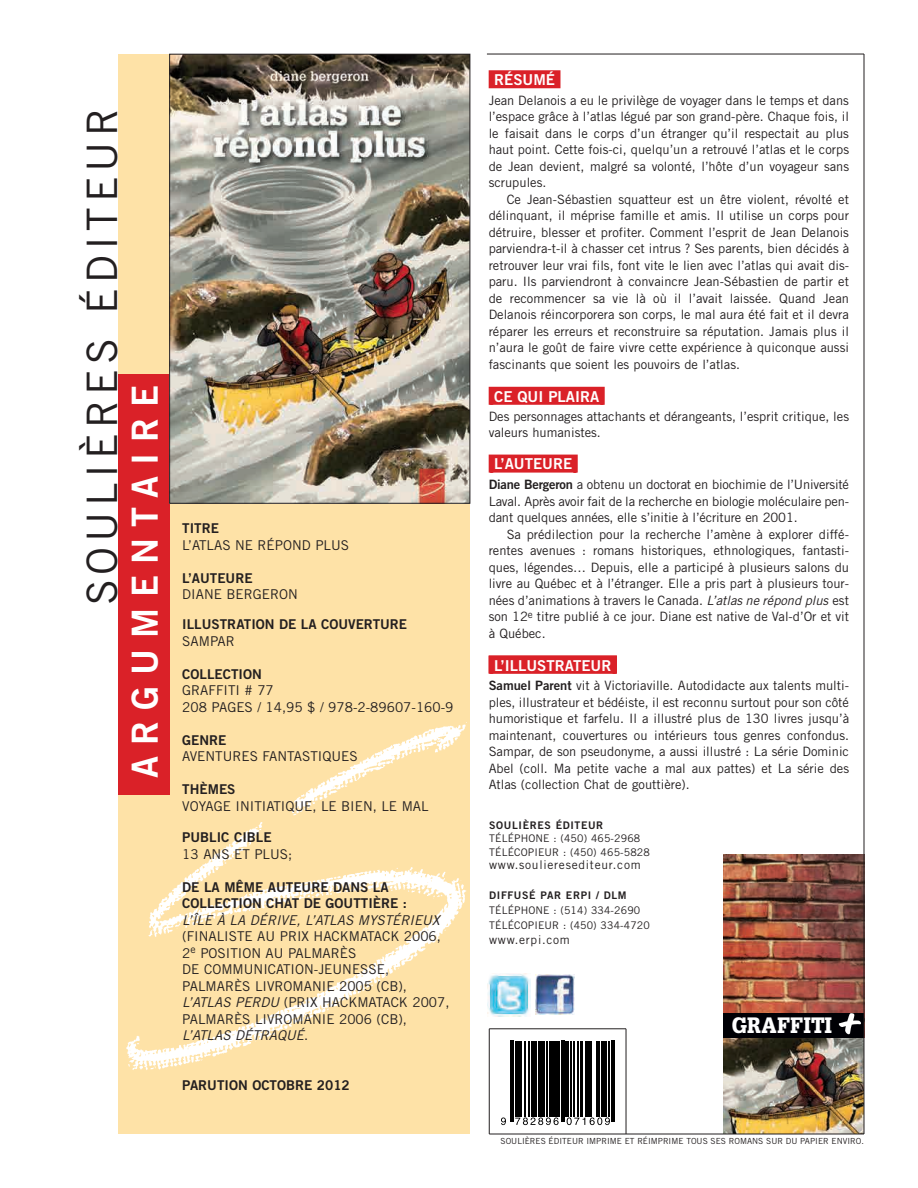
<style>
.page{position:relative;width:918px;height:1188px;background:#fff}
.page>*{position:absolute;margin:0;border:0;box-sizing:border-box;transform-origin:0 0}
.t1{font:64.05px "Willowbank";color:#fff}
.t2{font:42px "Trade Gothic";letter-spacing:.12em;color:#231f20}
.t3{font:36px "Trade Gothic Bold Two";letter-spacing:.305em;color:#fff}
.t4{font:900 21.75px "Glypha";letter-spacing:.01em;color:#fff;scale:.9 1}
.t5{font:15px "Trade Gothic Bold Two";color:#fff}
.t6{font:13.5px/16.5px "Trade Gothic";color:#231f20}
.t7{font:13.5px/16.5px "Trade Gothic Bold Two";color:#231f20}
.t8{font:italic 13.5px "Trade Gothic";color:#231f20}
.t9{font:12.9px/16.5px "Trade Gothic";color:#231f20;text-align:justify}
.t10{font:12px "Trade Gothic";letter-spacing:.06em;color:#231f20}
.t11{font:10.5px/13.5px "Trade Gothic";letter-spacing:.01em;color:#231f20}
.t12{font:10.5px "Trade Gothic Bold Two";letter-spacing:.06em;color:#231f20}
.t13{font:8.4px "Trade Gothic";color:#231f20}
.s1{font-style:italic}
.s2{font-family:"Trade Gothic Bold Two"}
</style>
<div class="page">
<img style="left:723px;top:1038px;width:141px;height:96px">
<svg style="left:503px;top:1040px;width:112px;height:86px"></svg>
<svg style="left:501px;top:1117px;width:5px;height:8px"></svg>
<hr style="left:511px;top:1041px;width:1px;height:81px;background:#000">
<hr style="left:513px;top:1041px;width:1px;height:81px;background:#000">
<hr style="left:515px;top:1041px;width:3px;height:75px;background:#000">
<hr style="left:519px;top:1041px;width:3px;height:75px;background:#000">
<hr style="left:525px;top:1041px;width:1px;height:75px;background:#000">
<hr style="left:528px;top:1041px;width:1px;height:75px;background:#000">
<hr style="left:531px;top:1041px;width:3px;height:75px;background:#000">
<hr style="left:535px;top:1041px;width:2px;height:75px;background:#000">
<hr style="left:538px;top:1041px;width:2px;height:75px;background:#000">
<hr style="left:541px;top:1041px;width:4px;height:75px;background:#000">
<hr style="left:547px;top:1041px;width:1px;height:75px;background:#000">
<hr style="left:549px;top:1041px;width:3px;height:75px;background:#000">
<svg style="left:515px;top:1117px;width:44px;height:8px"></svg>
<hr style="left:553px;top:1041px;width:1px;height:75px;background:#000">
<hr style="left:556px;top:1041px;width:4px;height:75px;background:#000">
<hr style="left:561px;top:1041px;width:1px;height:81px;background:#000">
<hr style="left:563px;top:1041px;width:1px;height:81px;background:#000">
<hr style="left:565px;top:1041px;width:4px;height:75px;background:#000">
<hr style="left:571px;top:1041px;width:1px;height:75px;background:#000">
<hr style="left:573px;top:1041px;width:1px;height:75px;background:#000">
<hr style="left:577px;top:1041px;width:1px;height:75px;background:#000">
<hr style="left:581px;top:1041px;width:2px;height:75px;background:#000">
<hr style="left:585px;top:1041px;width:2px;height:75px;background:#000">
<hr style="left:588px;top:1041px;width:1px;height:75px;background:#000">
<hr style="left:590px;top:1041px;width:2px;height:75px;background:#000">
<hr style="left:596px;top:1041px;width:3px;height:75px;background:#000">
<hr style="left:601px;top:1041px;width:2px;height:75px;background:#000">
<svg style="left:567px;top:1117px;width:43px;height:8px"></svg>
<hr style="left:604px;top:1041px;width:3px;height:75px;background:#000">
<hr style="left:608px;top:1041px;width:1px;height:75px;background:#000">
<hr style="left:611px;top:1041px;width:1px;height:81px;background:#000">
<hr style="left:613px;top:1041px;width:2px;height:81px;background:#000">
<img style="left:723px;top:854px;width:141px;height:159px">
<div style="left:723px;top:1013px;width:141px;height:25px;background:#000005"></div>
<div style="left:118px;top:54px;width:352px;height:1080px;background:#fee2a7"></div>
<img style="left:118px;top:722px;width:349px;height:348px">
<hr style="left:489px;top:1029px;width:1px;height:105px;background:#231f20">
<hr style="left:626px;top:1029px;width:1px;height:105px;background:#231f20">
<hr style="left:489px;top:1029px;width:137px;height:1px;background:#231f20">
<div style="left:118px;top:374px;width:52px;height:420px;background:#da2128"></div>
<hr style="left:864px;top:54px;width:1px;height:1080px;background:#231f20">
<hr style="left:487px;top:54px;width:377px;height:1px;background:#231f20">
<hr style="left:489px;top:1134px;width:375px;height:1px;background:#231f20">
<div style="left:489px;top:70px;width:71px;height:18px;background:#da2128"></div>
<div style="left:489px;top:387px;width:116px;height:18px;background:#da2128"></div>
<div style="left:489px;top:455px;width:89px;height:18px;background:#da2128"></div>
<div style="left:489px;top:656px;width:128px;height:18px;background:#da2128"></div>
<img style="left:171px;top:56px;width:297px;height:445px">
<div style="left:169px;top:54px;width:301px;height:449px;border:1px solid #231f20"></div>
<img style="left:535px;top:975px;width:39px;height:40px">
<img style="left:487px;top:973px;width:43px;height:43px">
<h2 class="t2" style="left:87px;top:605px;width:499px;rotate:-90deg">SOULIÈRES ÉDITEUR</h2>
<h3 class="t3" style="left:132px;top:778px;width:394px;rotate:-90deg">ARGUMENTAIRE</h3>
<p class="t7" style="left:182px;top:521px;width:38px">TITRE</p>
<p class="t6" style="left:182px;top:538px;width:168px">L’ATLAS NE RÉPOND PLUS</p>
<p class="t7" style="left:182px;top:571px;width:72px">L’AUTEURE</p>
<p class="t6" style="left:182px;top:587px;width:117px">DIANE BERGERON</p>
<p class="t7" style="left:182px;top:617px;width:226px">ILLUSTRATION DE LA COUVERTURE</p>
<p class="t6" style="left:182px;top:634px;width:54px">SAMPAR</p>
<p class="t7" style="left:182px;top:667px;width:81px">COLLECTION</p>
<p class="t6" style="left:182px;top:683px;width:273px">GRAFFITI # 77<br>208 PAGES / 14,95 $ / 978-2-89607-160-9</p>
<p class="t7" style="left:182px;top:733px;width:46px">GENRE</p>
<p class="t6" style="left:182px;top:749px;width:177px">AVENTURES FANTASTIQUES</p>
<p class="t7" style="left:182px;top:782px;width:55px">THÈMES</p>
<p class="t6" style="left:182px;top:799px;width:248px">VOYAGE INITIATIQUE, LE BIEN, LE MAL</p>
<p class="t7" style="left:182px;top:830px;width:91px">PUBLIC CIBLE</p>
<p class="t6" style="left:182px;top:847px;width:111px">13 ANS ET PLUS;</p>
<p class="t7" style="left:182px;top:880px;width:226px">DE LA MÊME AUTEURE DANS LA<br>COLLECTION CHAT DE GOUTTIÈRE :</p>
<p class="t8" style="left:182px;top:915px;width:259px">L’ÎLE À LA DÉRIVE, L’ATLAS MYSTÉRIEUX</p>
<p class="t6" style="left:182px;top:929px;width:269px">(FINALISTE AU PRIX HACKMATACK 2006,<br>2<sup>e</sup> POSITION AU PALMARÈS<br>DE COMMUNICATION-JEUNESSE,<br>PALMARÈS LIVROMANIE 2005 (CB),<br><span class="s1">L’ATLAS PERDU</span> (PRIX HACKMATACK 2007,<br>PALMARÈS LIVROMANIE 2006 (CB),<br><span class="s1">L’ATLAS DÉTRAQUÉ</span>.</p>
<p class="t7" style="left:182px;top:1078px;width:169px">PARUTION OCTOBRE 2012</p>
<p class="t5" style="left:489px;top:74px;width:73px"><sub>1</sub>RÉSUMÉ<sub>1</sub></p>
<p class="t9" style="left:489px;top:93px;width:362px">Jean Delanois a eu le privilège de voyager dans le temps et dans l’espace grâce à l’atlas légué par son grand-père. Chaque fois, il le faisait dans le corps d’un étranger qu’il respectait au plus haut point. Cette fois-ci, quelqu’un a retrouvé l’atlas et le corps de Jean devient, malgré sa volonté, l’hôte d’un voyageur sans scrupules.</p>
<p class="t9" style="left:489px;top:192px;width:362px;text-indent:18px">Ce Jean-Sébastien squatteur est un être violent, révolté et délinquant, il méprise famille et amis. Il utilise un corps pour détruire, blesser et profiter. Comment l’esprit de Jean Delanois parviendra-t-il à chasser cet intrus ? Ses parents, bien décidés à retrouver leur vrai fils, font vite le lien avec l’atlas qui avait dis&shy;paru. Ils parviendront à convaincre Jean-Sébastien de partir et de recommencer sa vie là où il l’avait laissée. Quand Jean Delanois réincorporera son corps, le mal aura été fait et il devra réparer les erreurs et reconstruire sa réputation. Jamais plus il n’aura le goût de faire vivre cette expérience à quiconque aussi fascinants que soient les pouvoirs de l’atlas.</p>
<p class="t5" style="left:489px;top:391px;width:118px"><sub>1</sub>CE QUI PLAIRA<sub>1</sub></p>
<p class="t9" style="left:489px;top:409px;width:362px;line-height:15.9px">Des personnages attachants et dérangeants, l’esprit critique, les valeurs humanistes.</p>
<p class="t5" style="left:489px;top:458px;width:91px"><sub>1</sub>L’AUTEURE<sub>1</sub></p>
<p class="t9" style="left:489px;top:477px;width:362px"><span class="s2">Diane Bergeron</span> a obtenu un doctorat en biochimie de l’Université Laval. Après avoir fait de la recherche en biologie moléculaire pen&shy;dant quelques années, elle s’initie à l’écriture en 2001.</p>
<p class="t9" style="left:489px;top:527px;width:362px;text-indent:18px">Sa prédilection pour la recherche l’amène à explorer diffé&shy;rentes avenues : romans historiques, ethnologiques, fantasti&shy;ques, légendes… Depuis, elle a participé à plusieurs salons du livre au Québec et à l’étranger. Elle a pris part à plusieurs tour&shy;nées d’animations à travers le Canada. <span class="s1">L’atlas ne répond plus</span> est son 12<sup>e</sup> titre publié à ce jour. Diane est native de Val-d’Or et vit à Québec.</p>
<p class="t5" style="left:489px;top:660px;width:130px"><sub>1</sub>L’ILLUSTRATEUR<sub>1</sub></p>
<p class="t9" style="left:489px;top:678px;width:362px"><span class="s2">Samuel Parent</span> vit à Victoriaville. Autodidacte aux talents multi&shy;ples, illustrateur et bédéiste, il est reconnu surtout pour son côté humoristique et farfelu. Il a illustré plus de 130 livres jusqu’à maintenant, couvertures ou intérieurs tous genres confondus.<br>Sampar, de son pseudonyme, a aussi illustré : La série Dominic Abel (coll. Ma petite vache a mal aux pattes) et La série des Atlas (collection Chat de gouttière).</p>
<p class="t12" style="left:489px;top:821px;width:116px">SOULIÈRES ÉDITEUR</p>
<p class="t11" style="left:489px;top:833px;width:162px">TÉLÉPHONE : (450) 465-2968<br>TÉLÉCOPIEUR : (450) 465-5828</p>
<p class="t10" style="left:489px;top:861px;width:153px">www.soulieresediteur.com</p>
<p class="t12" style="left:489px;top:892px;width:139px">DIFFUSÉ PAR ERPI / DLM</p>
<p class="t11" style="left:489px;top:904px;width:162px;line-height:15px">TÉLÉPHONE : (514) 334-2690<br>TÉLÉCOPIEUR : (450) 334-4720</p>
<p class="t10" style="left:489px;top:936px;width:82px">www.erpi.com</p>
<h3 class="t4" style="left:732px;top:1017px;width:113px">GRAFFITI</h3>
<h1 class="t1" style="left:839px;top:984px;width:25px">+</h1>
<p class="t13" style="left:501px;top:1138px;width:365px">SOULIÈRES ÉDITEUR IMPRIME ET RÉIMPRIME TOUS SES ROMANS SUR DU PAPIER ENVIRO.</p>
</div>
